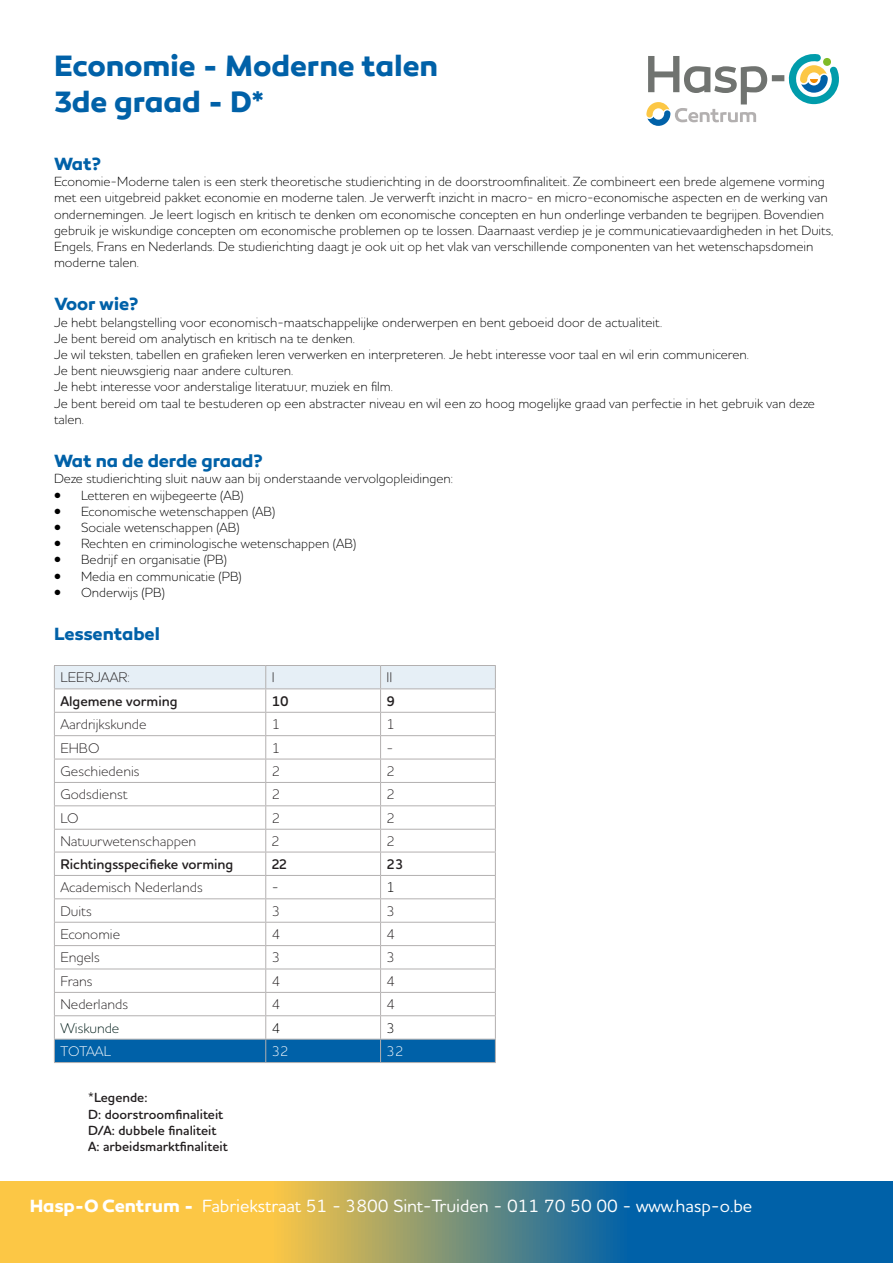
<style>
.page{position:relative;width:893px;height:1263px;background:#fff}
.page>*{position:absolute;margin:0;border:0;box-sizing:border-box;transform-origin:0 0}
.t1{font:700 30px "Canaro";letter-spacing:-.005em;color:#0061a8}
.t2{font:500 18px "Houschka Rounded";color:#fff}
.t3{font:700 18px "Canaro";letter-spacing:-.005em;color:#0061a8}
.t4{font:300 14.25px "Houschka Rounded";color:#231f20}
.t5{font:600 14.25px "Houschka Rounded";color:#231f20}
.t6{font:300 14.25px "Houschka Rounded";color:#fff}
.t7{font:300 14.25px "Houschka Rounded";color:#001d19}
.t8{font:300 14.25px "Houschka Rounded";color:#000001}
.t9{font:300 13.5px/16.2px "Houschka Rounded";color:#000}
.t10{font:600 13.5px "Houschka Rounded";color:#231f20}
.s1{font-family:"Canaro";font-weight:700}
</style>
<div class="page">
<svg style="left:54px;top:665px;width:442px;height:397px"></svg>
<hr style="left:54px;top:1062px;width:212px;height:1px;background:#b3b0b0">
<hr style="left:266px;top:1062px;width:115px;height:1px;background:#b3b0b0">
<hr style="left:381px;top:1062px;width:115px;height:1px;background:#b3b0b0">
<svg style="left:646px;top:54px;width:193px;height:72px"></svg>
<svg style="left:0;top:1181px;width:893px;height:82px;background:#7f9476"></svg>
<p class="t1" style="left:54px;top:48px;width:386px">Economie - Moderne talen</p>
<p class="t1" style="left:54px;top:84px;width:211px">3de graad - D*</p>
<p class="t3" style="left:54px;top:153px;width:48px">Wat?</p>
<p class="t9" style="left:54px;top:173px;width:781px">Economie-Moderne talen is een sterk theoretische studierichting in de doorstroomfinaliteit. Ze combineert een brede algemene vorming met een uitgebreid pakket economie en moderne talen. Je verwerft inzicht in macro- en micro-economische aspecten en de werking van ondernemingen. Je leert logisch en kritisch te denken om economische concepten en hun onderlinge verbanden te begrijpen. Bovendien gebruik je wiskundige concepten om economische problemen op te lossen. Daarnaast verdiep je je communicatievaardigheden in het Duits, Engels, Frans en Nederlands. De studierichting daagt je ook uit op het vlak van verschillende componenten van het wetenschapsdomein moderne talen.</p>
<p class="t3" style="left:54px;top:293px;width:86px">Voor wie?</p>
<p class="t9" style="left:54px;top:313px;width:610px">Je hebt belangstelling voor economisch-maatschappelijke onderwerpen en bent geboeid door de actualiteit.</p>
<p class="t9" style="left:54px;top:330px;width:302px">Je bent bereid om analytisch en kritisch na te denken.</p>
<p class="t9" style="left:54px;top:346px;width:696px">Je wil teksten, tabellen en grafieken leren verwerken en interpreteren. Je hebt interesse voor taal en wil erin communiceren.</p>
<p class="t9" style="left:54px;top:362px;width:241px">Je bent nieuwsgierig naar andere culturen.</p>
<p class="t9" style="left:54px;top:378px;width:340px">Je hebt interesse voor anderstalige literatuur, muziek en film.</p>
<p class="t9" style="left:54px;top:394px;width:762px">Je bent bereid om taal te bestuderen op een abstracter niveau en wil een zo hoog mogelijke graad van perfectie in het gebruik van deze talen.</p>
<p class="t3" style="left:54px;top:450px;width:210px">Wat na de derde graad?</p>
<p class="t9" style="left:54px;top:470px;width:401px">Deze studierichting sluit nauw aan bij onderstaande vervolgopleidingen:</p>
<p class="t9" style="left:54px;top:486px;width:191px">• Letteren en wijbegeerte (AB)</p>
<p class="t9" style="left:54px;top:502px;width:223px">• Economische wetenschappen (AB)</p>
<p class="t9" style="left:54px;top:519px;width:187px">• Sociale wetenschappen (AB)</p>
<p class="t9" style="left:54px;top:535px;width:304px">• Rechten en criminologische wetenschappen (AB)</p>
<p class="t9" style="left:54px;top:551px;width:175px">• Bedrijf en organisatie (PB)</p>
<p class="t9" style="left:54px;top:567px;width:189px">• Media en communicatie (PB)</p>
<p class="t9" style="left:54px;top:583px;width:112px">• Onderwijs (PB)</p>
<p class="t3" style="left:54px;top:622px;width:107px">Lessentabel</p>
<p class="t4" style="left:60px;top:668px;width:71px">LEERJAAR:</p>
<p class="t4" style="left:272px;top:668px;width:4px">I</p>
<p class="t4" style="left:387px;top:668px;width:7px">II</p>
<p class="t5" style="left:60px;top:692px;width:119px">Algemene vorming</p>
<p class="t5" style="left:272px;top:692px;width:19px">10</p>
<p class="t5" style="left:387px;top:692px;width:10px">9</p>
<p class="t4" style="left:60px;top:715px;width:88px">Aardrijkskunde</p>
<p class="t4" style="left:272px;top:715px;width:10px">1</p>
<p class="t4" style="left:387px;top:715px;width:10px">1</p>
<p class="t4" style="left:60px;top:738px;width:41px">EHBO</p>
<p class="t4" style="left:272px;top:738px;width:10px">1</p>
<p class="t4" style="left:387px;top:738px;width:8px">-</p>
<p class="t4" style="left:60px;top:761px;width:81px">Geschiedenis</p>
<p class="t4" style="left:272px;top:761px;width:10px">2</p>
<p class="t4" style="left:387px;top:761px;width:10px">2</p>
<p class="t4" style="left:60px;top:785px;width:69px">Godsdienst</p>
<p class="t4" style="left:272px;top:785px;width:10px">2</p>
<p class="t4" style="left:387px;top:785px;width:10px">2</p>
<p class="t4" style="left:60px;top:808px;width:20px">LO</p>
<p class="t4" style="left:272px;top:808px;width:10px">2</p>
<p class="t4" style="left:387px;top:808px;width:10px">2</p>
<p class="t4" style="left:60px;top:832px;width:137px">Natuurwetenschappen</p>
<p class="t4" style="left:272px;top:832px;width:9px">2</p>
<p class="t4" style="left:387px;top:832px;width:10px">2</p>
<p class="t5" style="left:60px;top:855px;width:175px">Richtingsspecifieke vorming</p>
<p class="t5" style="left:272px;top:855px;width:17px">22</p>
<p class="t5" style="left:387px;top:855px;width:19px">23</p>
<p class="t4" style="left:60px;top:878px;width:144px">Academisch Nederlands</p>
<p class="t8" style="left:272px;top:878px;width:8px">-</p>
<p class="t8" style="left:387px;top:878px;width:10px">1</p>
<p class="t4" style="left:60px;top:901px;width:33px">Duits</p>
<p class="t4" style="left:272px;top:901px;width:10px">3</p>
<p class="t4" style="left:387px;top:901px;width:10px">3</p>
<p class="t4" style="left:60px;top:925px;width:61px">Economie</p>
<p class="t4" style="left:272px;top:925px;width:10px">4</p>
<p class="t4" style="left:387px;top:925px;width:10px">4</p>
<p class="t4" style="left:60px;top:948px;width:41px">Engels</p>
<p class="t4" style="left:272px;top:948px;width:10px">3</p>
<p class="t4" style="left:387px;top:948px;width:10px">3</p>
<p class="t4" style="left:60px;top:971px;width:34px">Frans</p>
<p class="t4" style="left:272px;top:971px;width:10px">4</p>
<p class="t4" style="left:387px;top:971px;width:10px">4</p>
<p class="t4" style="left:60px;top:995px;width:69px">Nederlands</p>
<p class="t4" style="left:272px;top:995px;width:10px">4</p>
<p class="t4" style="left:387px;top:995px;width:10px">4</p>
<p class="t7" style="left:60px;top:1018px;width:61px">Wiskunde</p>
<p class="t8" style="left:272px;top:1018px;width:10px">4</p>
<p class="t8" style="left:387px;top:1018px;width:10px">3</p>
<p class="t6" style="left:60px;top:1042px;width:52px">TOTAAL</p>
<p class="t6" style="left:272px;top:1042px;width:19px">32</p>
<p class="t6" style="left:387px;top:1042px;width:19px">32</p>
<p class="t10" style="left:88px;top:1089px;width:61px">*Legende:</p>
<p class="t10" style="left:88px;top:1105px;width:137px">D: doorstroomfinaliteit</p>
<p class="t10" style="left:88px;top:1121px;width:130px">D/A: dubbele finaliteit</p>
<p class="t10" style="left:88px;top:1138px;width:141px">A: arbeidsmarktfinaliteit</p>
<p class="t2" style="left:30px;top:1194px;width:724px"><span class="s1">Hasp-O Centrum -</span> Fabriekstraat 51 - 3800 Sint-Truiden - 011 70 50 00 - www.hasp-o.be</p>
</div>
